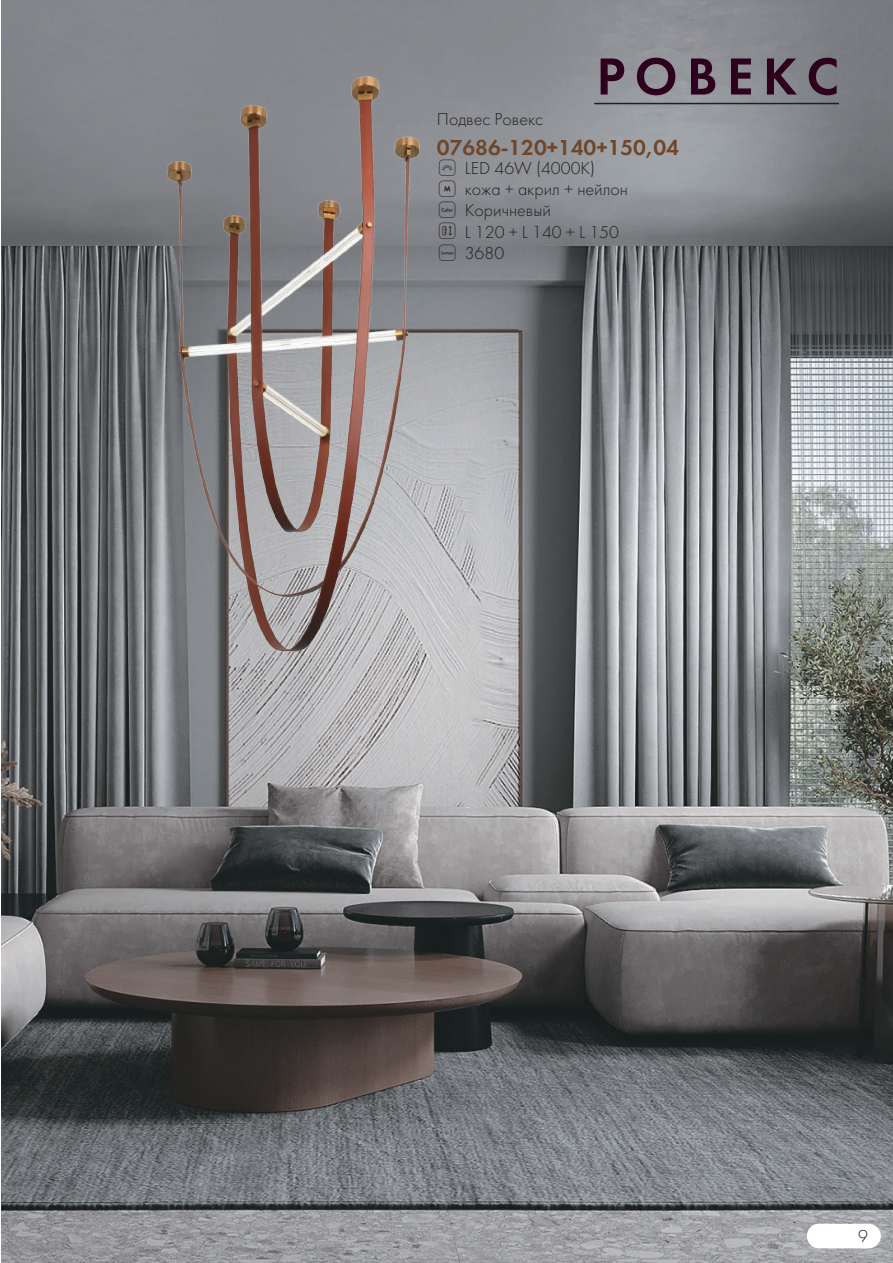
<style>
.page{position:relative;width:893px;height:1263px;background:#fff}
.page>*{position:absolute;margin:0;border:0;box-sizing:border-box;transform-origin:0 0}
.t1{font:54px "Futura Demi C";letter-spacing:.17em;color:#2d001e}
.t2{font:22.5px "Futura Demi C";color:#6f4628}
.t3{font:18px/21.3px "Futura Light C";color:#231f20}
</style>
<div class="page">
<img style="left:1px;top:0;width:892px;height:1263px">
<div style="left:807px;top:1224px;width:74px;height:24px;background:#fff;border-radius:12px"></div>
<hr style="left:594px;top:103px;width:245px;height:1px;background:#231f20">
<img style="left:76px;top:45px;width:451px;height:649px">
<svg style="left:439px;top:159px;width:17px;height:102px;background:#87898e"></svg>
<h1 class="t1" style="left:596px;top:45px;width:244px">РОВЕКС</h1>
<p class="t3" style="left:437px;top:109px;width:108px">Подвес Ровекс</p>
<p class="t2" style="left:437px;top:134px;width:244px">07686-120+140+150,04</p>
<p class="t3" style="left:465px;top:158px;width:165px">LED 46W (4000K) кожа + акрил + нейлон<br>Коричневый<br>L 120 + L 140 + L 150<br>3680</p>
<p class="t3" style="left:858px;top:1225px;width:11px">9</p>
</div>
